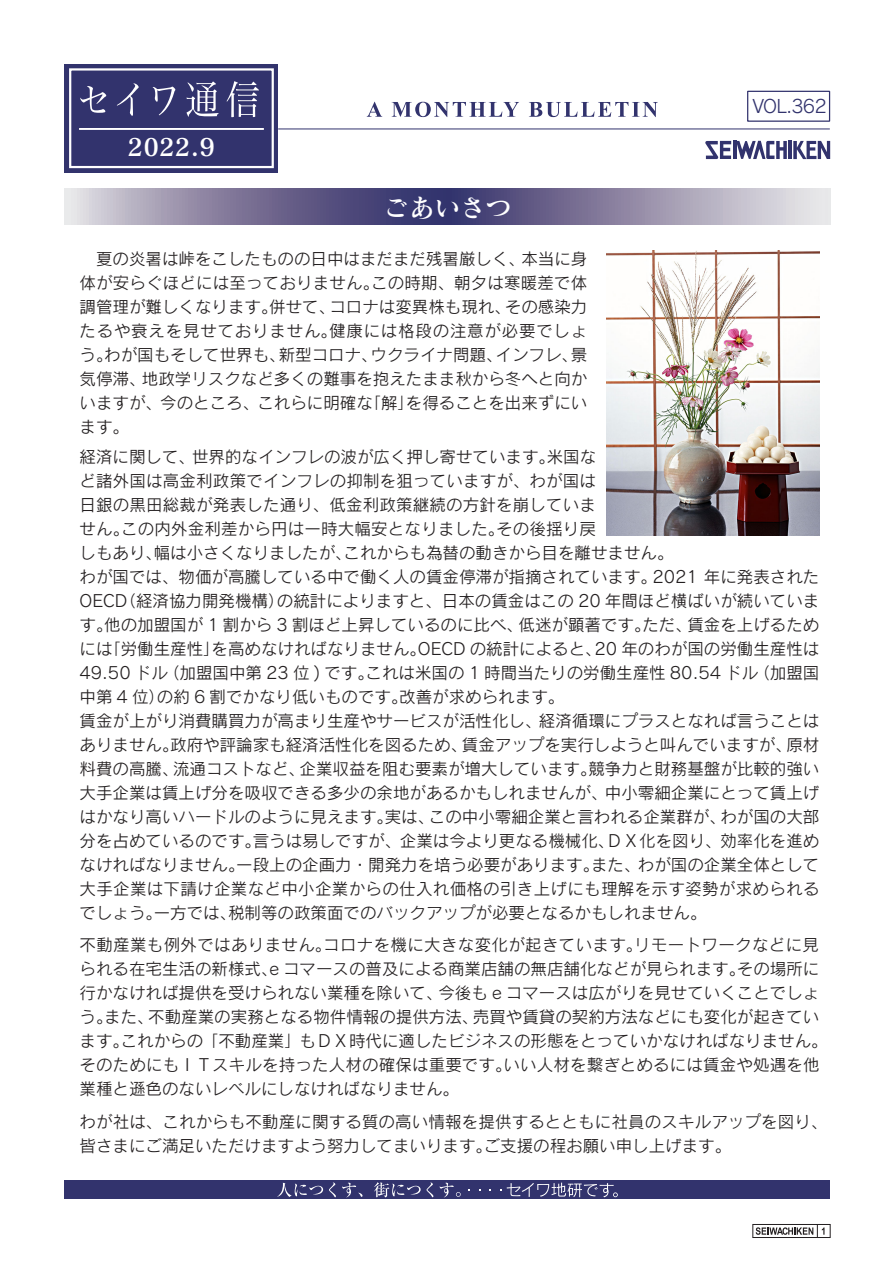
<style>
.page{position:relative;width:893px;height:1263px;background:#fff}
.page>*{position:absolute;margin:0;border:0;box-sizing:border-box;transform-origin:0 0}
.t1{font:25.5px "Matisse CID DB";color:#fff}
.t2{font:24px "Matisse CID B";color:#fff}
.t3{font:24px "Matisse CID DB";color:#fff}
.t4{font:18px "Rodin CID M";letter-spacing:-.05em;color:#32336d}
.t5{font:16.5px/24px "Rodin CID M";color:#231f20}
</style>
<div class="page">
<div style="left:753px;top:1224px;width:77px;height:14px;border:1px solid #231f20"></div>
<svg style="left:756px;top:1224px;width:68px;height:14px"></svg>
<img style="left:607px;top:250px;width:212px;height:285px">
<div style="left:65px;top:64px;width:213px;height:109px;background:#32336d"></div>
<hr style="left:79px;top:128px;width:185px;height:2px;background:#fff">
<div style="left:69px;top:68px;width:205px;height:100px;border:2px solid #fff"></div>
<svg style="left:80px;top:86px;width:26px;height:27px"></svg>
<svg style="left:117px;top:83px;width:22px;height:33px"></svg>
<svg style="left:153px;top:87px;width:22px;height:28px"></svg>
<svg style="left:186px;top:81px;width:33px;height:36px"></svg>
<svg style="left:227px;top:81px;width:32px;height:36px"></svg>
<div style="left:747px;top:91px;width:83px;height:31px;border:1px solid #32336d"></div>
<hr style="left:278px;top:129px;width:552px;height:1px;background:#32336d">
<hr style="left:788px;top:141px;width:4px;height:18px;background:#32336d">
<svg style="left:705px;top:141px;width:82px;height:18px"></svg>
<svg style="left:793px;top:141px;width:37px;height:18px"></svg>
<svg style="left:367px;top:102px;width:15px;height:15px"></svg>
<svg style="left:392px;top:102px;width:127px;height:15px"></svg>
<svg style="left:529px;top:102px;width:129px;height:15px"></svg>
<svg style="left:65px;top:189px;width:765px;height:36px;background:#8782a1"></svg>
<div style="left:65px;top:1180px;width:765px;height:19px;background:#32336d"></div>
<svg style="left:277px;top:1183px;width:46px;height:14px"></svg>
<svg style="left:329px;top:1182px;width:7px;height:15px"></svg>
<svg style="left:342px;top:1183px;width:20px;height:14px"></svg>
<svg style="left:374px;top:1182px;width:47px;height:15px"></svg>
<svg style="left:427px;top:1182px;width:6px;height:15px"></svg>
<svg style="left:440px;top:1183px;width:21px;height:14px"></svg>
<svg style="left:500px;top:1182px;width:118px;height:15px"></svg>
<p class="t2" style="left:128px;top:133px;width:89px">2022.9</p>
<p class="t4" style="left:752px;top:95px;width:76px">VOL.362</p>
<p class="t1" style="left:384px;top:192px;width:129px">ごあいさつ</p>
<p class="t5" style="left:80px;top:246px;width:509px;text-align:justify;text-indent:16px">夏の炎暑は峠をこしたものの日中はまだまだ残暑厳しく、本当に身体が安らぐほどには至っておりません。この時期、朝夕は寒暖差で体調管理が難しくなります。併せて、コロナは変異株も現れ、その感染力たるや衰えを見せておりません。健康には格段の注意が必要でしょう。わが国もそして世界も、新型コロナ、ウクライナ問題、インフレ、景気停滞、地政学リスクなど多くの難事を抱えたまま秋から冬へと向かいますが、今のところ、これらに明確な「解」を得ることを出来ずにいます。</p>
<p class="t5" style="left:80px;top:445px;width:741px">経済に関して、世界的なインフレの波が広く押し寄せています。米国な<br>ど諸外国は高金利政策でインフレの抑制を狙っていますが、わが国は<br>日銀の黒田総裁が発表した通り、低金利政策継続の方針を崩していま<br>せん。この内外金利差から円は一時大幅安となりました。その後揺り戻<br>しもあり、幅は小さくなりましたが、これからも為替の動きから目を離せません。<br>わが国では、物価が高騰している中で働く人の賃金停滞が指摘されています。2021 年に発表されたOECD（経済協力開発機構）の統計によりますと、日本の賃金はこの 20 年間ほど横ばいが続いています。他の加盟国が 1 割から 3 割ほど上昇しているのに比べ、低迷が顕著です。ただ、賃金を上げるためには「労働生産性」を高めなければなりません。OECD の統計によると、20 年のわが国の労働生産性は49.50 ドル（加盟国中第 23 位 ) です。これは米国の 1 時間当たりの労働生産性 80.54 ドル（加盟国中第 4 位）の約 6 割でかなり低いものです。改善が求められます。<br>賃金が上がり消費購買力が高まり生産やサービスが活性化し、経済循環にプラスとなれば言うことはありません。政府や評論家も経済活性化を図るため、賃金アップを実行しようと叫んでいますが、原材料費の高騰、流通コストなど、企業収益を阻む要素が増大しています。競争力と財務基盤が比較的強い大手企業は賃上げ分を吸収できる多少の余地があるかもしれませんが、中小零細企業にとって賃上げはかなり高いハードルのように見えます。実は、この中小零細企業と言われる企業群が、わが国の大部分を占めているのです。言うは易しですが、企業は今より更なる機械化、ＤＸ化を図り、効率化を進めなければなりません。一段上の企画力・開発力を培う必要があります。また、わが国の企業全体として大手企業は下請け企業など中小企業からの仕入れ価格の引き上げにも理解を示す姿勢が求められるでしょう。一方では、税制等の政策面でのバックアップが必要となるかもしれません。</p>
<p class="t5" style="left:80px;top:933px;width:750px">不動産業も例外ではありません。コロナを機に大きな変化が起きています。リモートワークなどに見られる在宅生活の新様式、e コマースの普及による商業店舗の無店舗化などが見られます。その場所に行かなければ提供を受けられない業種を除いて、今後も e コマースは広がりを見せていくことでしょう。また、不動産業の実務となる物件情報の提供方法、売買や賃貸の契約方法などにも変化が起きています。これからの「不動産業」もＤＸ時代に適したビジネスの形態をとっていかなければなりません。そのためにもＩＴスキルを持った人材の確保は重要です。いい人材を繋ぎとめるには賃金や処遇を他業種と遜色のないレベルにしなければなりません。</p>
<p class="t5" style="left:80px;top:1109px;width:749px">わが社は、これからも不動産に関する質の高い情報を提供するとともに社員のスキルアップを図り、皆さまにご満足いただけますよう努力してまいります。ご支援の程お願い申し上げます。</p>
<p class="t3" style="left:393px;top:192px;width:112px">年頭挨拶</p>
</div>
